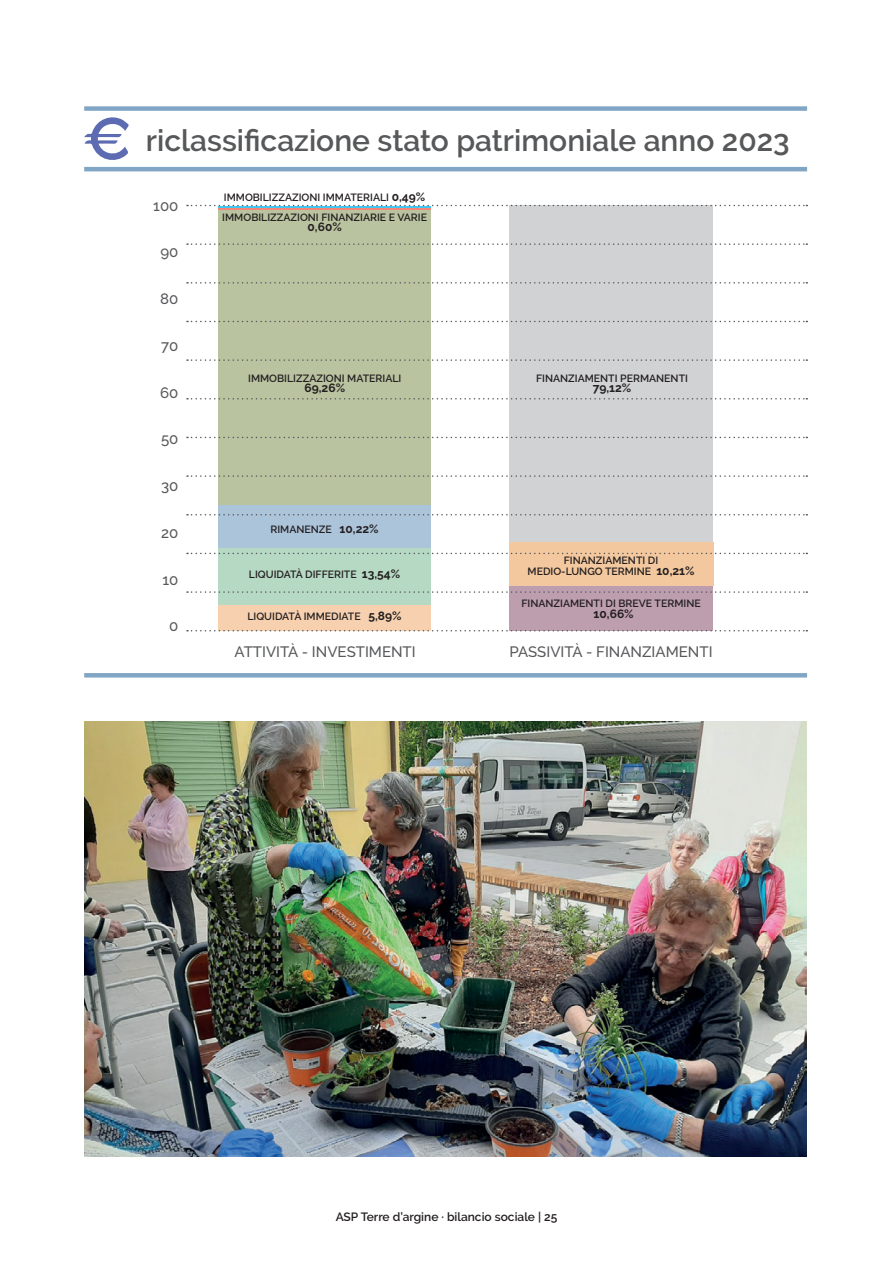
<style>
.page{position:relative;width:893px;height:1263px;background:#fff}
.page>*{position:absolute;margin:0;border:0;box-sizing:border-box;transform-origin:0 0}
.t1{font:600 30px "Raleway";color:#57585a}
.t2{font:500 15px "Raleway";color:#57585a}
.t3{font:600 12px "Raleway";color:#231f20}
.t4{font:700 12px "Raleway";color:#231f20}
.t5{font:600 10.5px/11.4px "Raleway";color:#231f20;text-align:center}
.s1{font-weight:700;font-size:12px}
</style>
<div class="page">
<div style="left:509px;top:205px;width:204px;height:337px;background:#d1d2d4"></div>
<hr style="left:84px;top:167px;width:723px;height:4px;background:#81a6c5">
<div style="left:84px;top:106px;width:723px;height:5px;background:#81a6c5"></div>
<svg style="left:84px;top:117px;width:45px;height:43px"></svg>
<hr style="left:84px;top:673px;width:723px;height:4px;background:#81a6c5">
<div style="left:219px;top:548px;width:212px;height:58px;background:#b6d9c4"></div>
<div style="left:219px;top:606px;width:212px;height:25px;background:#f7d1af"></div>
<div style="left:219px;top:504px;width:212px;height:44px;background:#acc4da"></div>
<div style="left:219px;top:210px;width:212px;height:294px;background:#bac3a0"></div>
<div style="left:509px;top:585px;width:204px;height:46px;background:#bd9eaf"></div>
<div style="left:509px;top:542px;width:204px;height:43px;background:#f4c89e"></div>
<hr style="left:219px;top:207px;width:212px;height:3px;background:#f48477">
<hr style="left:219px;top:206px;width:212px;height:1px;background:#40c7f4">
<svg style="left:187px;top:205px;width:620px;height:1px"></svg>
<svg style="left:187px;top:243px;width:620px;height:2px"></svg>
<svg style="left:187px;top:282px;width:620px;height:2px"></svg>
<svg style="left:187px;top:321px;width:620px;height:1px"></svg>
<svg style="left:187px;top:359px;width:620px;height:2px"></svg>
<svg style="left:187px;top:398px;width:620px;height:1px"></svg>
<svg style="left:187px;top:437px;width:620px;height:1px"></svg>
<svg style="left:187px;top:475px;width:620px;height:2px"></svg>
<svg style="left:187px;top:514px;width:620px;height:1px"></svg>
<svg style="left:187px;top:553px;width:620px;height:1px"></svg>
<svg style="left:187px;top:591px;width:620px;height:2px"></svg>
<svg style="left:187px;top:630px;width:620px;height:1px"></svg>
<img style="left:84px;top:722px;width:722px;height:435px">
<h1 class="t1" style="left:146px;top:123px;width:645px">riclassificazione stato patrimoniale anno 2023</h1>
<h2 class="t2" style="left:153px;top:197px;width:27px">100</h2>
<h2 class="t2" style="left:160px;top:243px;width:20px">90</h2>
<h2 class="t2" style="left:160px;top:290px;width:20px">80</h2>
<h2 class="t2" style="left:161px;top:337px;width:19px">70</h2>
<h2 class="t2" style="left:160px;top:384px;width:20px">60</h2>
<h2 class="t2" style="left:161px;top:430px;width:19px">50</h2>
<h2 class="t2" style="left:161px;top:477px;width:19px">30</h2>
<h2 class="t2" style="left:161px;top:524px;width:19px">20</h2>
<h2 class="t2" style="left:162px;top:571px;width:17px">10</h2>
<h2 class="t2" style="left:169px;top:617px;width:11px">0</h2>
<p class="t5" style="left:224px;top:192px;width:203px">IMMOBILIZZAZIONI IMMATERIALI <span class="s1">0,49%</span></p>
<p class="t5" style="left:222px;top:211px;width:206px">IMMOBILIZZAZIONI FINANZIARIE E VARIE</p>
<p class="t4" style="left:308px;top:220px;width:36px">0,60%</p>
<p class="t5" style="left:248px;top:372px;width:155px">IMMOBILIZZAZIONI MATERIALI</p>
<p class="t4" style="left:304px;top:381px;width:42px">69,26%</p>
<p class="t5" style="left:270px;top:524px;width:110px">RIMANENZE <span class="s1">10,22%</span></p>
<p class="t5" style="left:249px;top:569px;width:153px">LIQUIDATÀ DIFFERITE <span class="s1">13,54%</span></p>
<p class="t5" style="left:247px;top:611px;width:156px">LIQUIDATÀ IMMEDIATE <span class="s1">5,89%</span></p>
<p class="t5" style="left:536px;top:372px;width:153px">FINANZIAMENTI PERMANENTI</p>
<p class="t4" style="left:593px;top:381px;width:40px">79,12%</p>
<p class="t5" style="left:528px;top:554px;width:169px">FINANZIAMENTI DI<br>MEDIO-LUNGO TERMINE <span class="s1">10,21%</span></p>
<p class="t5" style="left:521px;top:598px;width:181px">FINANZIAMENTI DI BREVE TERMINE</p>
<p class="t4" style="left:594px;top:607px;width:42px">10,66%</p>
<h2 class="t2" style="left:235px;top:643px;width:183px">ATTIVITÀ - INVESTIMENTI</h2>
<h2 class="t2" style="left:510px;top:643px;width:204px">PASSIVITÀ - FINANZIAMENTI</h2>
<p class="t3" style="left:336px;top:1210px;width:223px">ASP Terre d’argine · bilancio sociale | 25</p>
</div>
